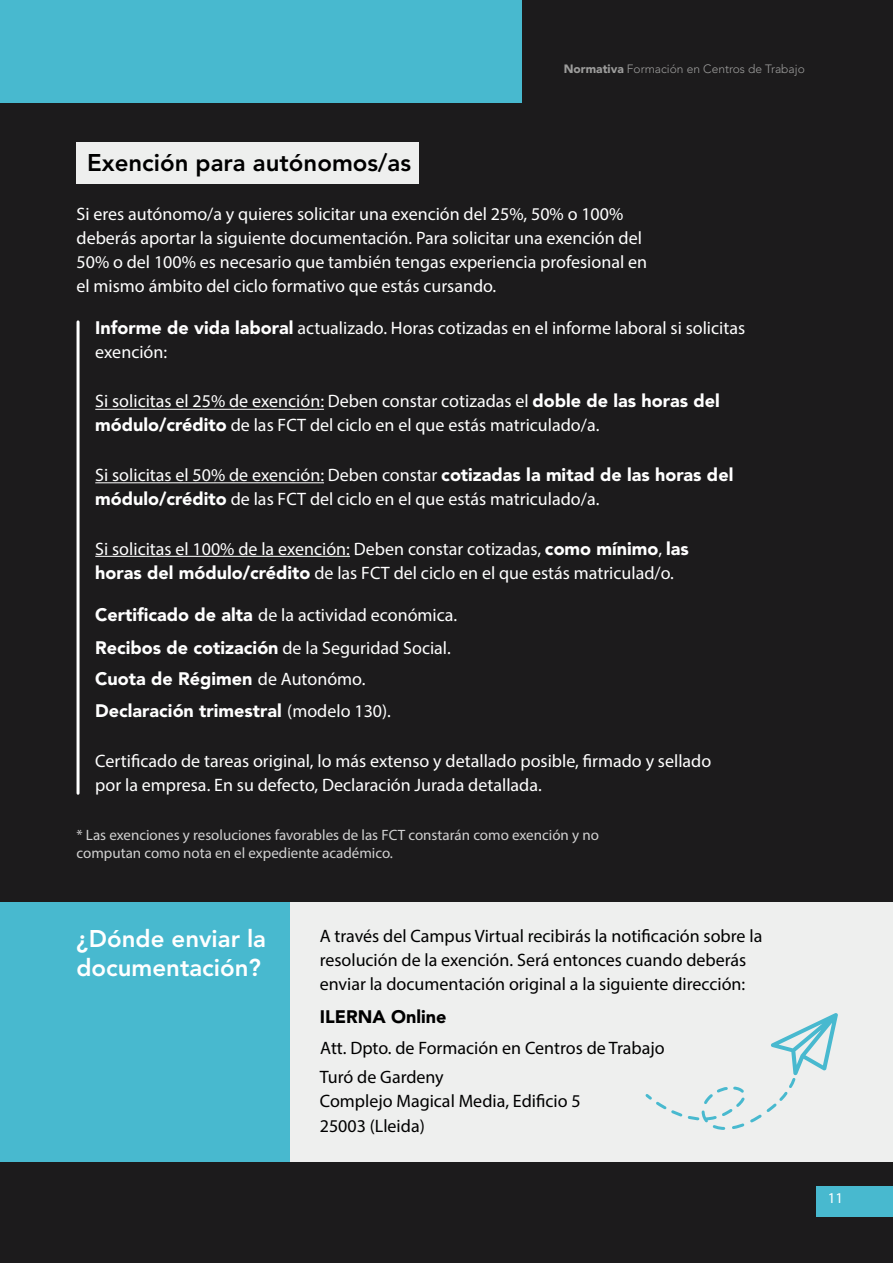
<style>
.page{position:relative;width:893px;height:1263px;background:#1c1b1c}
.page>*{position:absolute;margin:0;border:0;box-sizing:border-box;transform-origin:0 0}
.t1{font:800 24px/28.8px "Avenir LT Std";color:#fff}
.t2{font:800 24px "Avenir LT Std";color:#000}
.t3{font:18px/24px "Myriad Pro";color:#fff}
.t4{font:18px/24px "Myriad Pro";color:#000}
.t5{font:900 18px/32.5px "Avenir LT Std";color:#fff}
.t6{font:900 18px "Avenir LT Std";color:#000}
.t7{font:15px/18px "Myriad Pro";color:#fff}
.t8{font:300 12px "Avenir LT Std";color:#9d9d9c}
.s1{font-weight:900}
.s2{font-family:"Avenir LT Std";font-weight:900}
.s3{font-family:"Myriad Pro";font-weight:400}
</style>
<div class="page">
<hr style="left:95px;top:409px;width:229px;height:1px;background:#fff">
<hr style="left:95px;top:482px;width:229px;height:1px;background:#fff">
<hr style="left:95px;top:556px;width:255px;height:1px;background:#fff">
<hr style="left:77px;top:322px;width:3px;height:471px;background:#fff">
<div style="left:0;top:0;width:522px;height:102px;background:#48b9cf"></div>
<div style="left:816px;top:1186px;width:77px;height:31px;background:#48b9cf"></div>
<div style="left:77px;top:142px;width:342px;height:42px;background:#eeefee"></div>
<div style="left:289px;top:902px;width:604px;height:260px;background:#eeefee"></div>
<div style="left:0;top:902px;width:289px;height:260px;background:#48b9cf"></div>
<svg style="left:645px;top:1013px;width:193px;height:117px"></svg>
<p class="t8" style="left:564px;top:62px;width:243px"><span class="s1">Normativa</span> Formación en Centros de Trabajo</p>
<h1 class="t2" style="left:87px;top:149px;width:325px">Exención para autónomos/as</h1>
<p class="t3" style="left:77px;top:201px;width:572px">Si eres autónomo/a y quieres solicitar una exención del 25%, 50% o 100% deberás aportar la siguiente documentación. Para solicitar una exención del 50% o del 100% es necesario que también tengas experiencia profesional en el mismo ámbito del ciclo formativo que estás cursando.</p>
<p class="t3" style="left:95px;top:316px;width:651px"><span class="s2">Informe de vida laboral</span> actualizado. Horas cotizadas en el informe laboral si solicitas exención:</p>
<p class="t3" style="left:95px;top:389px;width:626px">Si solicitas el 25% de exención: Deben constar cotizadas el <span class="s2">doble de las horas del módulo/crédito</span> de las FCT del ciclo en el que estás matriculado/a.</p>
<p class="t3" style="left:95px;top:463px;width:639px">Si solicitas el 50% de exención: Deben constar <span class="s2">cotizadas la mitad de las horas del módulo/crédito</span> de las FCT del ciclo en el que estás matriculado/a.</p>
<p class="t3" style="left:95px;top:536px;width:595px">Si solicitas el 100% de la exención: Deben constar cotizadas, <span class="s2">como mínimo</span>, <span class="s2">las horas del módulo/crédito</span> de las FCT del ciclo en el que estás matriculad/o.</p>
<p class="t3" style="left:95px;top:603px;width:363px"><span class="s2">Certificado de alta</span> de la actividad económica.</p>
<p class="t3" style="left:95px;top:635px;width:357px"><span class="s2">Recibos de cotización</span> de la Seguridad Social.</p>
<p class="t5" style="left:95px;top:662px;width:297px">Cuota de Régimen <span class="s3">de Autonómo.<br></span>Declaración trimestral <span class="s3">(modelo 130).</span></p>
<p class="t3" style="left:95px;top:749px;width:617px">Certificado de tareas original, lo más extenso y detallado posible, firmado y sellado por la empresa. En su defecto, Declaración Jurada detallada.</p>
<p class="t7" style="left:77px;top:826px;width:524px">* Las exenciones y resoluciones favorables de las FCT constarán como exención y no computan como nota en el expediente académico.</p>
<h1 class="t1" style="left:77px;top:924px;width:191px">¿Dónde enviar la documentación?</h1>
<p class="t4" style="left:320px;top:924px;width:444px">A través del Campus Virtual recibirás la notificación sobre la resolución de la exención. Será entonces cuando deberás enviar la documentación original a la siguiente dirección:</p>
<p class="t6" style="left:320px;top:1006px;width:128px">ILERNA Online</p>
<p class="t4" style="left:320px;top:1035px;width:346px">Att. Dpto. de Formación en Centros de Trabajo</p>
<p class="t4" style="left:320px;top:1064px;width:262px;line-height:24.5px">Turó de Gardeny<br>Complejo Magical Media, Edificio 5<br>25003 (Lleida)</p>
<p class="t7" style="left:828px;top:1189px;width:17px">11</p>
</div>
